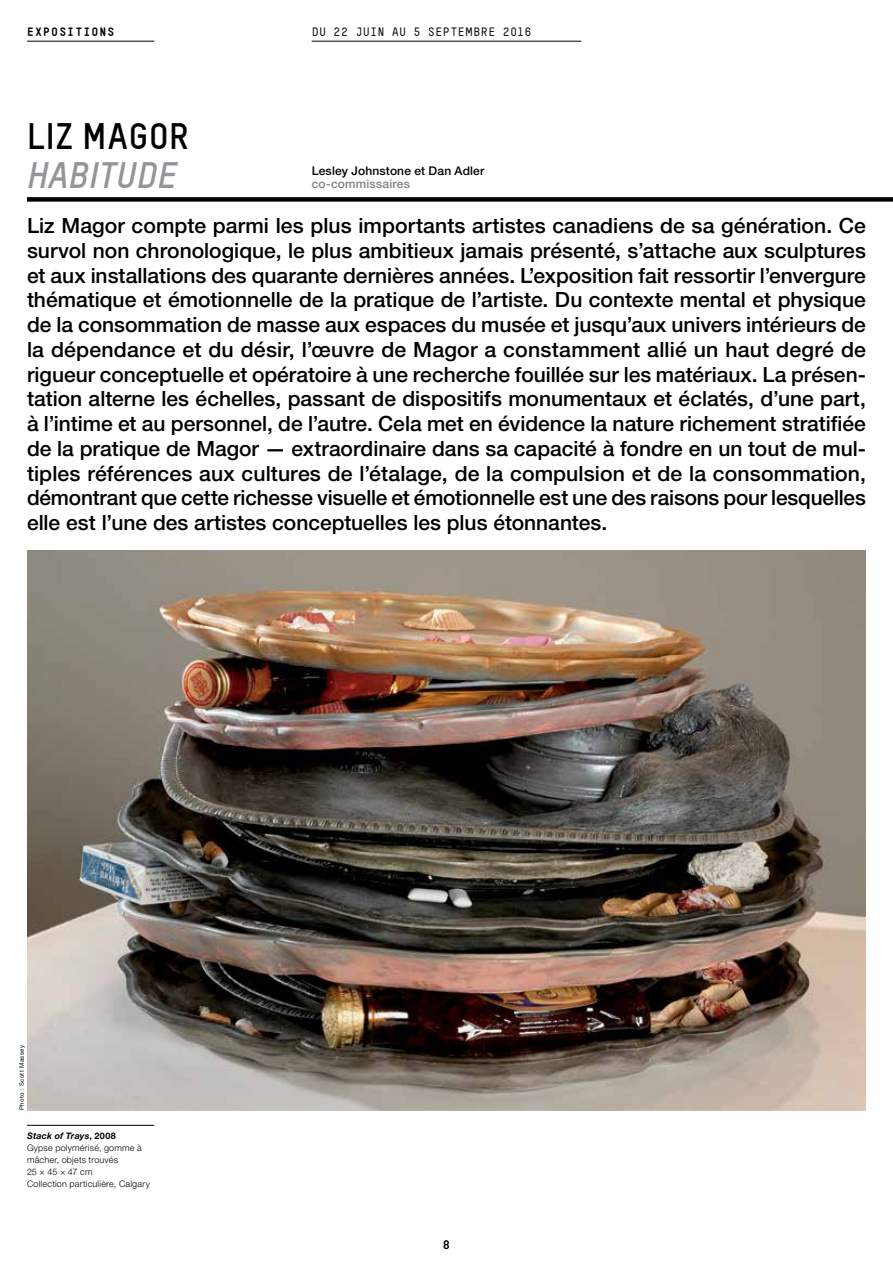
<style>
.page{position:relative;width:893px;height:1263px;background:#fff}
.page>*{position:absolute;margin:0;border:0;box-sizing:border-box;transform-origin:0 0}
.t1{font:700 36px "TSTAR";letter-spacing:.03em;color:#000}
.t2{font:italic 700 36px "TSTAR";letter-spacing:.01em;color:#939598}
.t3{font:500 21px/24.8px "Helvetica Neue LT Pro";color:#000;text-align:justify}
.t4{font:500 12px "Helvetica Neue LT Pro";letter-spacing:.015em;color:#000}
.t5{font:700 12px "TSTAR Mono Round";letter-spacing:.02em;color:#000}
.t6{font:500 12px "Helvetica Neue LT Pro";letter-spacing:.015em;color:#808285}
.t7{font:900 12px "TSTAR Mono Round";letter-spacing:.075em;color:#000}
.t8{font:300 9px/12px "Helvetica Neue LT Pro";letter-spacing:.025em;color:#000}
.t9{font:6px "Helvetica Neue LT Pro";letter-spacing:.07em;color:#000}
.s1{font-weight:700;font-style:italic}
.s2{font-weight:700}
</style>
<div class="page">
<img style="left:27px;top:551px;width:839px;height:559px">
<div style="left:27px;top:197px;width:866px;height:5px;background:#000"></div>
<hr style="left:27px;top:41px;width:127px;height:1px;background:#000">
<hr style="left:312px;top:41px;width:269px;height:1px;background:#000">
<hr style="left:27px;top:1125px;width:127px;height:1px;background:#000">
<p class="t7" style="left:27px;top:25px;width:89px">EXPOSITIONS</p>
<p class="t5" style="left:312px;top:25px;width:222px">DU 22 JUIN AU 5 SEPTEMBRE 2016</p>
<h1 class="t1" style="left:27px;top:114px;width:164px">LIZ MAGOR</h1>
<h1 class="t2" style="left:27px;top:153px;width:151px">HABITUDE</h1>
<p class="t4" style="left:312px;top:163px;width:174px">Lesley Johnstone et Dan Adler</p>
<p class="t6" style="left:312px;top:177px;width:100px">co-commissaires</p>
<p class="t3" style="left:27px;top:213px;width:841px">Liz Magor compte parmi les plus importants artistes canadiens de sa génération. Ce survol non chronologique, le plus ambitieux jamais présenté, s’attache aux sculptures et aux installations des quarante dernières années. L’exposition fait ressortir l’envergure thématique et émotionnelle de la pratique de l’artiste. Du contexte mental et physique de la consommation de masse aux espaces du musée et jusqu’aux univers intérieurs de la dépendance et du désir, l’œuvre de Magor a constamment allié un haut degré de rigueur conceptuelle et opératoire à une recherche fouillée sur les matériaux. La présen&shy;tation alterne les échelles, passant de dispositifs monumentaux et éclatés, d’une part, à l’intime et au personnel, de l’autre. Cela met en évidence la nature richement stratifiée de la pratique de Magor — extraordinaire dans sa capacité à fondre en un tout de mul&shy;tiples références aux cultures de l’étalage, de la compulsion et de la consommation, démontrant que cette richesse visuelle et émotionnelle est une des raisons pour lesquelles elle est l’une des artistes conceptuelles les plus étonnantes.</p>
<p class="t9" style="left:18px;top:1110px;width:67px;rotate:-90deg">Photo : Scott Massey</p>
<p class="t8" style="left:27px;top:1130px;width:124px"><span class="s1">Stack of Trays</span><span class="s2">, 2008<br></span>Gypse polymérisé, gomme à mâcher, objets trouvés<br>25 × 45 × 47 cm<br>Collection particulière, Calgary</p>
<p class="t5" style="left:443px;top:1238px;width:9px">8</p>
</div>
